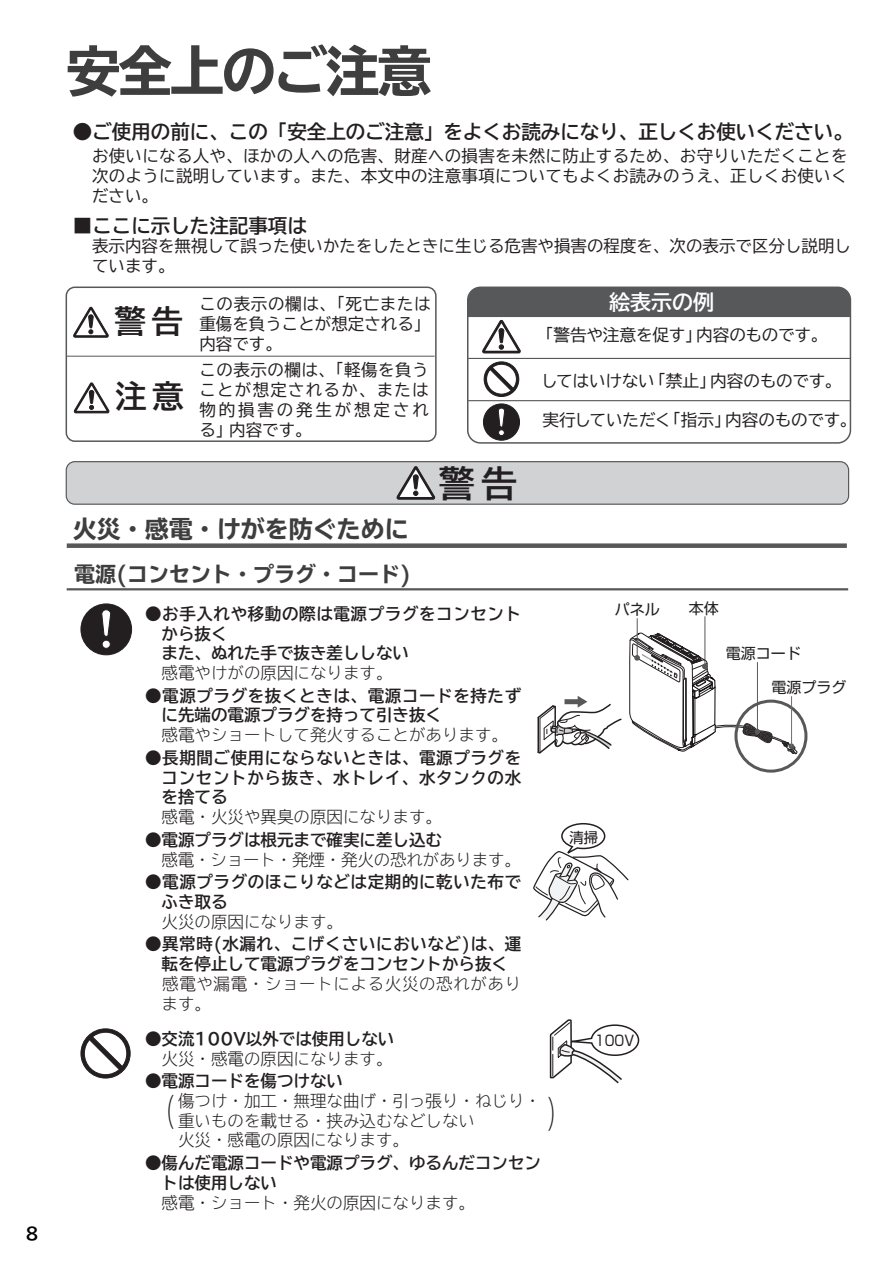
<style>
.page{position:relative;width:893px;height:1263px;background:#fff}
.page>*{position:absolute;margin:0;border:0;box-sizing:border-box;transform-origin:0 0}
.t1{font:54px "TBUD Go Std Ex Bold 90 pv RKSJ H";letter-spacing:-.04em;color:#3e3e3f}
.t2{font:36px "TBUD Go Std Bold 90 pv RKSJ H";color:#231f20}
.t3{font:31.5px "TBUD Go Std Bold 90 pv RKSJ H";color:#231f20}
.t4{font:31.5px "TBUD Go Std Super Light 90 pv RKSJ H";color:#231f20;scale:.6 1}
.t5{font:24px "TBUD Go Std Ex Bold 90 pv RKSJ H";color:#3e3e3f}
.t6{font:21px "TBUD Go Std Ex Bold 90 pv RKSJ H";color:#3e3e3f}
.t7{font:21px "TBUD Go Std Bold 90 pv RKSJ H";color:#fff}
.t8{font:19.5px "TBUD Go Std Bold 90 pv RKSJ H";color:#231f20}
.t9{font:700 16.95px "TBUD Go Std";color:#000}
.t10{font:16.5px/19.8px "TBUD Go Std Regular 90 pv RKSJ H";color:#231f20;text-align:justify}
.t11{font:16.5px/19.8px "TBUD Go Std Bold 90 pv RKSJ H";color:#231f20;text-align:justify}
.t12{font:16.5px/19.8px "TBUD Go Std Super Light 90 pv RKSJ H";color:#231f20}
.t13{font:16.5px/19.8px "TBUD Go Std Bold 90 pv RKSJ H";letter-spacing:.04em;color:#231f20}
.t14{font:16.5px/19.8px "TBUD Go Std Super Light 90 pv RKSJ H";letter-spacing:.04em;color:#231f20}
.t15{font:16.5px "TBUD Go Std Regular 90 pv RKSJ H";letter-spacing:-.02em;color:#231f20}
.t16{font:15px "Shin Go Pro Regular 90 pv RKSJ H";color:#231f20}
.t17{font:14.4px "Shin Go Pro Regular 90 pv RKSJ H";color:#231f20;scale:.9 1}
.t18{font:14.4px "Shin Go Pro Regular 90 pv RKSJ H";color:#231f20}
</style>
<div class="page">
<hr style="left:66px;top:356px;width:369px;height:1px;background:#57585a">
<svg style="left:73px;top:307px;width:36px;height:31px"></svg>
<svg style="left:74px;top:382px;width:36px;height:31px"></svg>
<div style="left:66px;top:287px;width:371px;height:155px;border:2px solid #57585a;border-radius:9px"></div>
<svg style="left:484px;top:362px;width:35px;height:35px"></svg>
<svg style="left:483px;top:404px;width:37px;height:36px"></svg>
<div style="left:66px;top:462px;width:783px;height:42px;background:#d1d2d4;border-radius:9px"></div>
<div style="left:66px;top:461px;width:783px;height:44px;border:1px solid #57585a;border-radius:9px"></div>
<svg style="left:397px;top:466px;width:38px;height:34px"></svg>
<div style="left:467px;top:287px;width:384px;height:157px;border:2px solid #57585a;border-radius:13px"></div>
<hr style="left:468px;top:358px;width:382px;height:1px;background:#57585a">
<hr style="left:468px;top:400px;width:382px;height:1px;background:#57585a">
<svg style="left:468px;top:287px;width:382px;height:66px"></svg>
<svg style="left:81px;top:1028px;width:49px;height:50px"></svg>
<svg style="left:81px;top:604px;width:51px;height:51px"></svg>
<svg style="left:537px;top:696px;width:85px;height:58px"></svg>
<svg style="left:533px;top:823px;width:96px;height:98px"></svg>
<svg style="left:549px;top:1019px;width:91px;height:65px"></svg>
<div style="left:67px;top:543px;width:780px;height:5px;background:#57585a"></div>
<hr style="left:67px;top:588px;width:781px;height:2px;background:#57585a">
<svg style="left:629px;top:441px;width:169px;height:332px"></svg>
<hr style="left:704px;top:617px;width:1px;height:49px;background:#57585a">
<p class="t9" style="left:26px;top:1219px;width:15px">8</p>
<h1 class="t1" style="left:66px;top:41px;width:367px">安全上のご注意</h1>
<p class="t8" style="left:73px;top:116px;width:781px">●ご使用の前に、この「安全上のご注意」をよくお読みになり、正しくお使いください。</p>
<p class="t10" style="left:92px;top:146px;width:757px">お使いになる人や、ほかの人への危害、財産への損害を未然に防止するため、お守りいただくことを次のように説明しています。また、本文中の注意事項についてもよくお読みのうえ、正しくお使いください。</p>
<p class="t8" style="left:73px;top:210px;width:235px">■ここに示した注記事項は</p>
<p class="t10" style="left:92px;top:236px;width:760px">表示内容を無視して誤った使いかたをしたときに生じる危害や損害の程度を、次の表示で区分し説明しています。</p>
<h3 class="t3" style="left:114px;top:295px;width:70px">警告</h3>
<h3 class="t3" style="left:115px;top:371px;width:70px">注意</h3>
<p class="t10" style="left:199px;top:294px;width:233px">この表示の欄は、「死亡または重傷を負うことが想定される」内容です。</p>
<p class="t10" style="left:199px;top:360px;width:231px">この表示の欄は、「軽傷を負うことが想定されるか、または物的損害の発生が想定される」内容です。</p>
<h3 class="t5" style="left:73px;top:515px;width:337px">火災・感電・けがを防ぐために</h3>
<p class="t6" style="left:74px;top:562px;width:338px">電源(コンセント・プラグ・コード)</p>
<h2 class="t2" style="left:439px;top:454px;width:80px">警告</h2>
<p class="t7" style="left:609px;top:285px;width:106px">絵表示の例</p>
<p class="t10" style="left:537px;top:325px;width:292px">「警告や注意を促す」内容のものです。</p>
<p class="t15" style="left:541px;top:367px;width:302px">してはいけない「禁止」内容のものです。</p>
<p class="t10" style="left:542px;top:410px;width:316px">実行していただく「指示」内容のものです。</p>
<p class="t13" style="left:145px;top:604px;width:378px">●お手入れや移動の際は電源プラグをコンセント</p>
<p class="t11" style="left:162px;top:624px;width:67px">から抜く</p>
<p class="t11" style="left:145px;top:643px;width:265px">　また、ぬれた手で抜き差ししない</p>
<p class="t12" style="left:145px;top:663px;width:249px">　感電やけがの原因になります。</p>
<p class="t13" style="left:162px;top:686px;width:361px;text-indent:-16px">●電源プラグを抜くときは、電源コードを持たずに先端の電源プラグを持って引き抜く</p>
<p class="t12" style="left:145px;top:725px;width:364px">　感電やショートして発火することがあります。</p>
<p class="t11" style="left:162px;top:748px;width:361px;text-indent:-16px">●長期間ご使用にならないときは、電源プラグをコンセントから抜き、水トレイ、水タンクの水を捨てる</p>
<p class="t12" style="left:145px;top:807px;width:298px">　感電・火災や異臭の原因になります。</p>
<p class="t11" style="left:145px;top:830px;width:298px">●電源プラグは根元まで確実に差し込む</p>
<p class="t12" style="left:145px;top:849px;width:377px">　感電・ショート・発煙・発火の恐れがあります。</p>
<p class="t13" style="left:162px;top:872px;width:361px;text-indent:-17px">●電源プラグのほこりなどは定期的に乾いた布でふき取る</p>
<p class="t12" style="left:145px;top:911px;width:199px">　火災の原因になります。</p>
<p class="t11" style="left:145px;top:934px;width:378px;text-align:center">●異常時(水漏れ、こげくさいにおいなど)は、運転を停止して電源プラグをコンセントから抜く</p>
<p class="t14" style="left:162px;top:973px;width:361px;text-indent:-17px">　感電や漏電・ショートによる火災の恐れがあります。</p>
<p class="t11" style="left:145px;top:1029px;width:251px">●交流100V以外では使用しない</p>
<p class="t12" style="left:145px;top:1048px;width:249px">　火災・感電の原因になります。</p>
<p class="t11" style="left:145px;top:1071px;width:199px">●電源コードを傷つけない</p>
<p class="t12" style="left:162px;top:1090px;width:381px">　傷つけ・加工・無理な曲げ・引っ張り・ねじり・　重いものを載せる・挟み込むなどしない<br>　火災・感電の原因になります。</p>
<p class="t11" style="left:162px;top:1153px;width:381px;text-indent:-16px">●傷んだ電源コードや電源プラグ、ゆるんだコンセントは使用しない</p>
<p class="t12" style="left:145px;top:1192px;width:331px">　感電・ショート・発火の原因になります。</p>
<h3 class="t4" style="left:166px;top:1083px;width:17px">(</h3>
<h3 class="t4" style="left:547px;top:1085px;width:17px">)</h3>
<p class="t16" style="left:615px;top:597px;width:46px">パネル</p>
<p class="t16" style="left:689px;top:596px;width:31px">本体</p>
<p class="t16" style="left:726px;top:641px;width:76px">電源コード</p>
<p class="t16" style="left:771px;top:675px;width:76px">電源プラグ</p>
<p class="t18" style="left:569px;top:826px;width:30px">清掃</p>
<p class="t17" style="left:595px;top:1029px;width:45px">100V</p>
</div>
